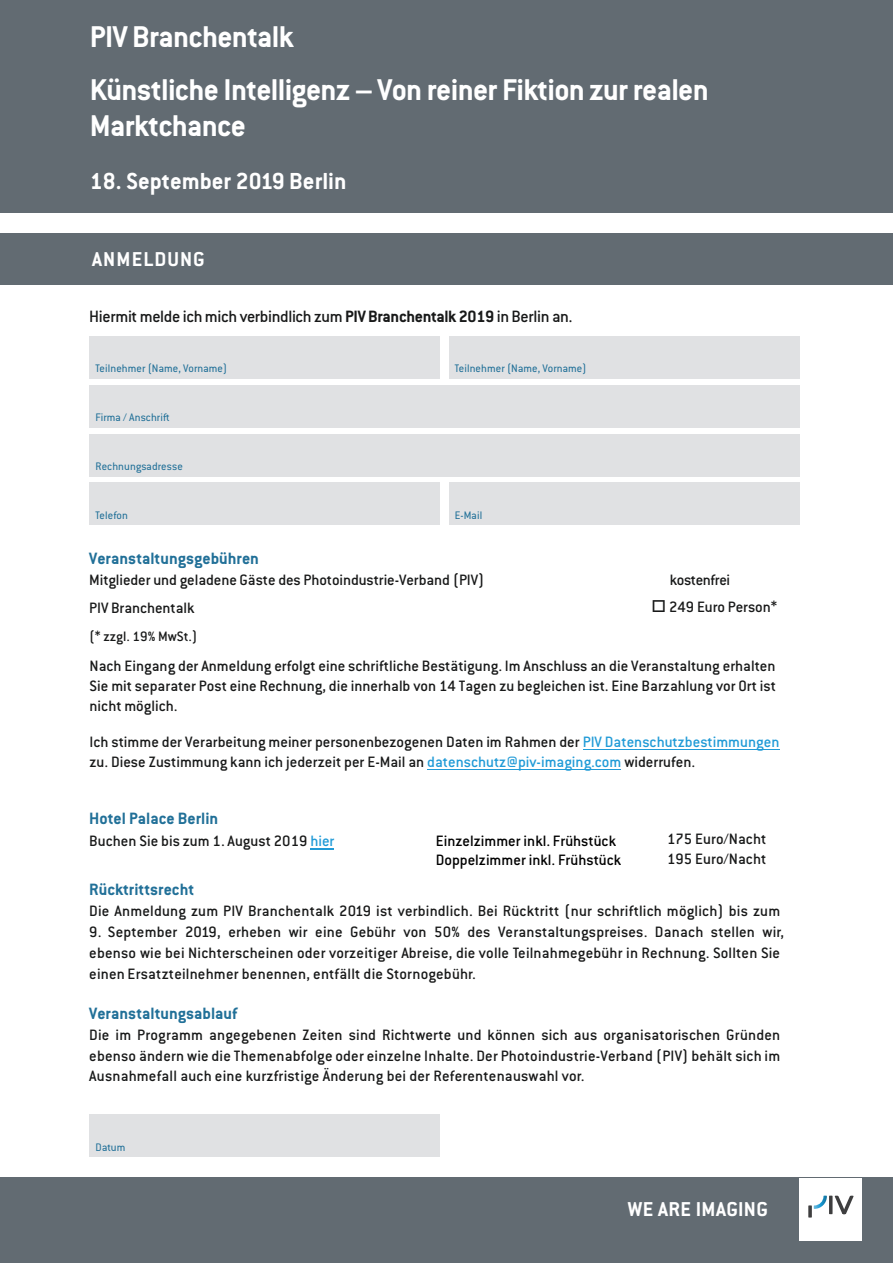
<style>
.page{position:relative;width:893px;height:1263px;background:#fff}
.page>*{position:absolute;margin:0;border:0;box-sizing:border-box;transform-origin:0 0}
.t1{font:700 33px/53.4px "Conduit ITC Std";letter-spacing:-.02em;color:#fff}
.t2{font:700 25.5px "Conduit ITC Std";color:#fff}
.t3{font:700 22.05px "Conduit ITC Std";letter-spacing:.02em;color:#fff}
.t4{font:700 22.05px "Conduit ITC Std";letter-spacing:.05em;color:#fff}
.t5{font:700 18px "Conduit ITC Std";color:#217098}
.Redner_Firma{font:500 18px "Conduit ITC Std";letter-spacing:-.02em;color:#181919}
.t6{font:500 16.5px/20.7px "Conduit ITC Std";color:#181919}
.t7{font:500 16.5px/19.5px "Conduit ITC Std";color:#000}
.t8{font:500 16.5px "Conduit ITC Std";letter-spacing:-.025em;color:#181919}
.t9{font:500 15px "Conduit ITC Std";color:#181919}
.t10{font:12px "Conduit ITC Std";letter-spacing:.01em;color:#217098}
.s1{font-weight:700}
.s2{color:#219bd7}
</style>
<div class="page">
<div style="left:89px;top:336px;width:351px;height:42px;background:#e0e1e3"></div>
<div style="left:0;top:1178px;width:893px;height:85px;background:#626b72"></div>
<div style="left:0;top:234px;width:893px;height:51px;background:#626b72"></div>
<div style="left:89px;top:1114px;width:351px;height:43px;background:#e0e1e3"></div>
<div style="left:89px;top:434px;width:710px;height:42px;background:#e0e1e3"></div>
<div style="left:89px;top:385px;width:710px;height:42px;background:#e0e1e3"></div>
<div style="left:89px;top:483px;width:351px;height:42px;background:#e0e1e3"></div>
<div style="left:799px;top:1178px;width:63px;height:62px;background:#fff"></div>
<img style="left:814px;top:1195px;width:13px;height:14px">
<hr style="left:829px;top:1195px;width:3px;height:19px;background:#3e3e3f">
<svg style="left:808px;top:1205px;width:4px;height:12px"></svg>
<svg style="left:834px;top:1195px;width:20px;height:19px"></svg>
<div style="left:449px;top:483px;width:350px;height:42px;background:#e0e1e3"></div>
<div style="left:449px;top:336px;width:350px;height:42px;background:#e0e1e3"></div>
<div style="left:0;top:0;width:893px;height:213px;background:#626b72"></div>
<hr style="left:428px;top:769px;width:193px;height:1px;background:#219bd7">
<hr style="left:583px;top:749px;width:196px;height:1px;background:#219bd7">
<svg style="left:311px;top:848px;width:23px;height:1px"></svg>
<p class="t1" style="left:90px;top:9px;width:620px">PIV Branchentalk<br>Künstliche Intelligenz – Von reiner Fiktion zur realen</p>
<p class="t1" style="left:90px;top:98px;width:158px">Marktchance</p>
<p class="t2" style="left:90px;top:165px;width:258px">18. September 2019 Berlin</p>
<p class="t4" style="left:92px;top:246px;width:114px">ANMELDUNG</p>
<p class="Redner_Firma" style="left:89px;top:305px;width:485px">Hiermit melde ich mich verbindlich zum <span class="s1">PIV Branchentalk 2019</span> in Berlin an.</p>
<p class="t10" style="left:96px;top:361px;width:133px">Teilnehmer (Name, Vorname)</p>
<p class="t10" style="left:96px;top:410px;width:75px">Firma / Anschrift</p>
<p class="t10" style="left:96px;top:459px;width:89px">Rechnungsadresse</p>
<p class="t10" style="left:96px;top:508px;width:34px">Telefon</p>
<p class="t10" style="left:455px;top:361px;width:133px">Teilnehmer (Name, Vorname)</p>
<p class="t10" style="left:455px;top:508px;width:29px">E-Mail</p>
<p class="t5" style="left:89px;top:547px;width:171px">Veranstaltungsgebühren</p>
<p class="t6" style="left:89px;top:565px;width:397px;line-height:28.5px">Mitglieder und geladene Gäste des Photoindustrie-Verband (PIV)<br>PIV Branchentalk</p>
<p class="t9" style="left:89px;top:627px;width:110px">(* zzgl. 19% MwSt.)</p>
<p class="t8" style="left:670px;top:570px;width:62px">kostenfrei</p>
<p class="t6" style="left:651px;top:596px;width:127px">□ 249 Euro Person*</p>
<p class="t6" style="left:90px;top:656px;width:688px;line-height:19.8px;text-align:justify">Nach Eingang der Anmeldung erfolgt eine schriftliche Bestätigung. Im Anschluss an die Veranstaltung erhalten Sie mit separater Post eine Rechnung, die innerhalb von 14 Tagen zu begleichen ist. Eine Barzahlung vor Ort ist nicht möglich.</p>
<p class="t6" style="left:90px;top:731px;width:691px;line-height:19.8px">Ich stimme der Verarbeitung meiner personenbezogenen Daten im Rahmen der <span class="s2">PIV Datenschutzbestimmungen </span>zu. Diese Zustimmung kann ich jederzeit per E-Mail an <span class="s2">datenschutz@piv-imaging.com</span> widerrufen.</p>
<p class="t5" style="left:89px;top:807px;width:131px">Hotel Palace Berlin</p>
<p class="t6" style="left:89px;top:830px;width:247px">Buchen Sie bis zum 1. August 2019 <span class="s2">hier</span></p>
<p class="t6" style="left:667px;top:827px;width:101px">175 Euro/Nacht<br>195 Euro/Nacht</p>
<p class="t5" style="left:89px;top:878px;width:106px">Rücktrittsrecht</p>
<p class="t6" style="left:89px;top:900px;width:692px">Die Anmeldung zum PIV Branchentalk 2019 ist verbindlich. Bei Rücktritt (nur schriftlich möglich) bis zum</p>
<p class="t6" style="left:89px;top:921px;width:696px">9. September 2019, erheben wir eine Gebühr von 50% des Veranstaltungspreises. Danach stellen wir, ebenso wie bei Nichterscheinen oder vorzeitiger Abreise, die volle Teilnahmegebühr in Rechnung. Sollten Sie einen Ersatzteilnehmer benennen, entfällt die Stornogebühr.</p>
<p class="t5" style="left:89px;top:1002px;width:150px">Veranstaltungsablauf</p>
<p class="t6" style="left:89px;top:1024px;width:692px;text-align:justify">Die im Programm angegebenen Zeiten sind Richtwerte und können sich aus organisatorischen Gründen ebenso ändern wie die Themenabfolge oder einzelne Inhalte. Der Photoindustrie-Verband (PIV) behält sich im Ausnahmefall auch eine kurzfristige Änderung bei der Referentenauswahl vor.</p>
<p class="t7" style="left:436px;top:830px;width:187px">Einzelzimmer inkl. Frühstück<br>Doppelzimmer inkl. Frühstück</p>
<p class="t10" style="left:96px;top:1140px;width:31px">Datum</p>
<p class="t3" style="left:628px;top:1196px;width:142px">WE ARE IMAGING</p>
</div>
